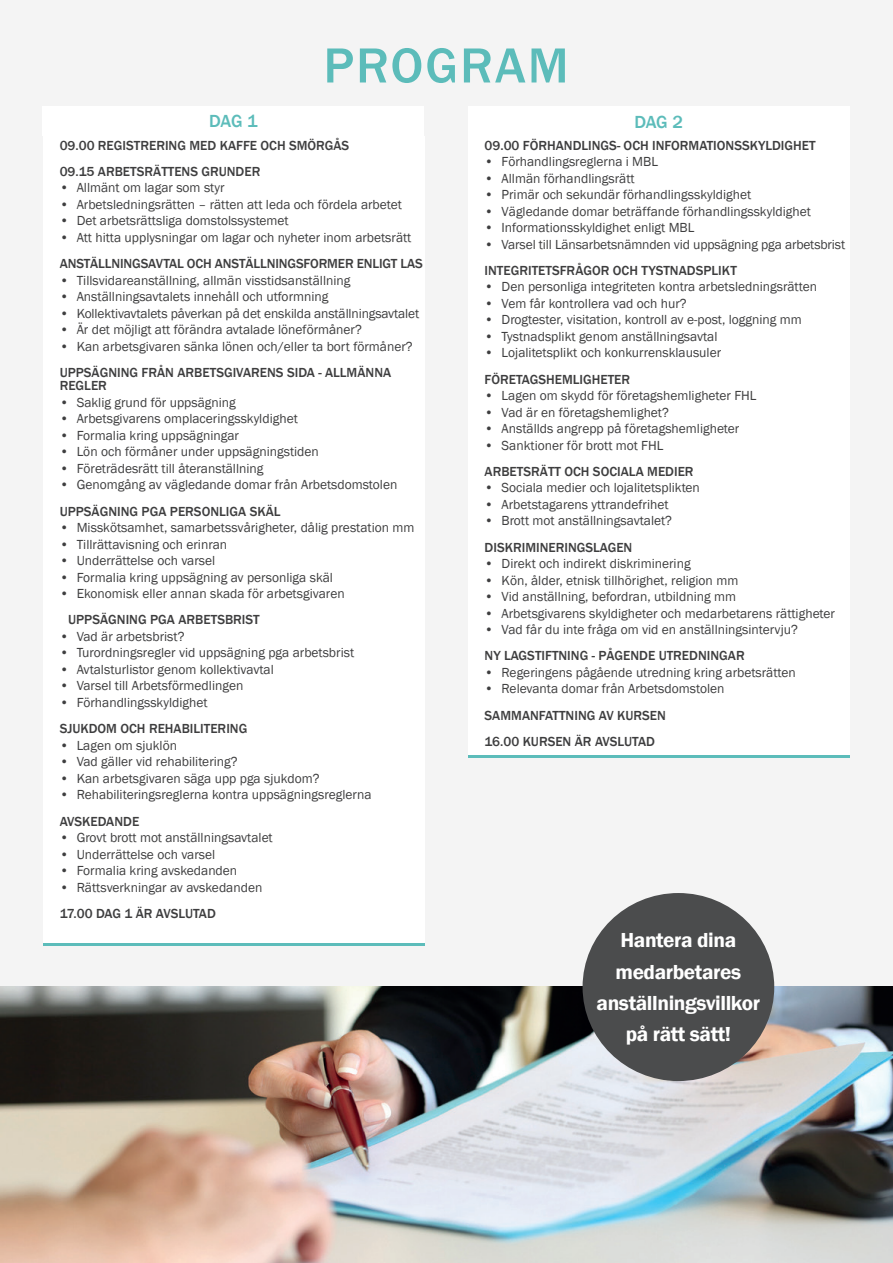
<style>
.page{position:relative;width:893px;height:1263px;background:#f4f4f4}
.page>*{position:absolute;margin:0;border:0;box-sizing:border-box;transform-origin:0 0}
.t1{font:500 51px "Franklin Gothic";letter-spacing:.04em;color:#5cbcba}
.t2{font:600 20.85px/31.3px "Franklin Gothic";letter-spacing:-.02em;color:#fff;text-align:center}
.t3{font:500 18px "Franklin Gothic";letter-spacing:-.025em;color:#5cbcba}
.t4{font:13.5px "Franklin Gothic";color:#3e3e3f}
.t5{font:500 13.5px/26.2px "Franklin Gothic";color:#3e3e3f}
</style>
<div class="page">
<hr style="left:43px;top:943px;width:382px;height:3px;background:#5cbcba">
<hr style="left:468px;top:754px;width:381px;height:3px;background:#5cbcba">
<div style="left:43px;top:136px;width:382px;height:807px;background:#fff"></div>
<div style="left:468px;top:136px;width:381px;height:618px;background:#fff"></div>
<div style="left:43px;top:106px;width:381px;height:30px;background:#fff"></div>
<div style="left:468px;top:107px;width:382px;height:29px;background:#fff"></div>
<img style="left:0;top:986px;width:893px;height:277px">
<div style="left:583px;top:893px;width:191px;height:188px;background:#4b4c4d;border-radius:50%"></div>
<h1 class="t1" style="left:324px;top:34px;width:247px">PROGRAM</h1>
<h3 class="t3" style="left:209px;top:110px;width:50px">DAG 1</h3>
<h3 class="t3" style="left:634px;top:111px;width:50px">DAG 2</h3>
<p class="t5" style="left:60px;top:132px;width:291px">09.00 REGISTRERING MED KAFFE OCH SMÖRGÅS<br>09.15 ARBETSRÄTTENS GRUNDER</p>
<p class="t4" style="left:60px;top:179px;width:166px">• Allmänt om lagar som styr</p>
<p class="t4" style="left:60px;top:196px;width:344px">• Arbetsledningsrätten – rätten att leda och fördela arbetet</p>
<p class="t4" style="left:60px;top:212px;width:230px">• Det arbetsrättsliga domstolssystemet</p>
<p class="t4" style="left:60px;top:229px;width:353px">• Att hitta upplysningar om lagar och nyheter inom arbetsrätt</p>
<p class="t5" style="left:60px;top:251px;width:365px">ANSTÄLLNINGSAVTAL OCH ANSTÄLLNINGSFORMER ENLIGT LAS</p>
<p class="t4" style="left:60px;top:272px;width:292px">• Tillsvidareanställning, allmän visstidsanställning</p>
<p class="t4" style="left:60px;top:288px;width:270px">• Anställningsavtalets innehåll och utformning</p>
<p class="t4" style="left:60px;top:305px;width:361px">• Kollektivavtalets påverkan på det enskilda anställningsavtalet</p>
<p class="t4" style="left:60px;top:321px;width:304px">• Är det möjligt att förändra avtalade löneförmåner?</p>
<p class="t4" style="left:60px;top:338px;width:354px">• Kan arbetsgivaren sänka lönen och/eller ta bort förmåner?</p>
<p class="t5" style="left:60px;top:366px;width:333px;line-height:13.5px">UPPSÄGNING FRÅN ARBETSGIVARENS SIDA - ALLMÄNNA<br>REGLER</p>
<p class="t4" style="left:60px;top:394px;width:178px">• Saklig grund för uppsägning</p>
<p class="t4" style="left:60px;top:411px;width:240px">• Arbetsgivarens omplaceringsskyldighet</p>
<p class="t4" style="left:60px;top:427px;width:181px">• Formalia kring uppsägningar</p>
<p class="t4" style="left:60px;top:444px;width:261px">• Lön och förmåner under uppsägningstiden</p>
<p class="t4" style="left:60px;top:460px;width:205px">• Företrädesrätt till återanställning</p>
<p class="t4" style="left:60px;top:477px;width:339px">• Genomgång av vägledande domar från Arbetsdomstolen</p>
<p class="t5" style="left:60px;top:498px;width:222px">UPPSÄGNING PGA PERSONLIGA SKÄL</p>
<p class="t4" style="left:60px;top:519px;width:356px">• Misskötsamhet, samarbetssvårigheter, dålig prestation mm</p>
<p class="t4" style="left:60px;top:536px;width:169px">• Tillrättavisning och erinran</p>
<p class="t4" style="left:60px;top:552px;width:157px">• Underrättelse och varsel</p>
<p class="t4" style="left:60px;top:569px;width:275px">• Formalia kring uppsägning av personliga skäl</p>
<p class="t4" style="left:60px;top:585px;width:286px">• Ekonomisk eller annan skada för arbetsgivaren</p>
<p class="t5" style="left:68px;top:607px;width:193px">UPPSÄGNING PGA ARBETSBRIST</p>
<p class="t4" style="left:60px;top:628px;width:126px">• Vad är arbetsbrist?</p>
<p class="t4" style="left:60px;top:645px;width:296px">• Turordningsregler vid uppsägning pga arbetsbrist</p>
<p class="t4" style="left:60px;top:661px;width:216px">• Avtalsturlistor genom kollektivavtal</p>
<p class="t4" style="left:60px;top:678px;width:185px">• Varsel till Arbetsförmedlingen</p>
<p class="t4" style="left:60px;top:694px;width:149px">• Förhandlingsskyldighet</p>
<p class="t5" style="left:60px;top:716px;width:189px">SJUKDOM OCH REHABILITERING</p>
<p class="t4" style="left:60px;top:737px;width:119px">• Lagen om sjuklön</p>
<p class="t4" style="left:60px;top:753px;width:179px">• Vad gäller vid rehabilitering?</p>
<p class="t4" style="left:60px;top:770px;width:261px">• Kan arbetsgivaren säga upp pga sjukdom?</p>
<p class="t4" style="left:60px;top:786px;width:313px">• Rehabiliteringsreglerna kontra uppsägningsreglerna</p>
<p class="t5" style="left:60px;top:808px;width:81px">AVSKEDANDE</p>
<p class="t4" style="left:60px;top:829px;width:215px">• Grovt brott mot anställningsavtalet</p>
<p class="t4" style="left:60px;top:846px;width:157px">• Underrättelse och varsel</p>
<p class="t4" style="left:60px;top:862px;width:179px">• Formalia kring avskedanden</p>
<p class="t4" style="left:60px;top:879px;width:204px">• Rättsverkningar av avskedanden</p>
<p class="t5" style="left:60px;top:900px;width:158px">17.00 DAG 1 ÄR AVSLUTAD</p>
<p class="t5" style="left:485px;top:132px;width:333px">09.00 FÖRHANDLINGS- OCH INFORMATIONSSKYLDIGHET</p>
<p class="t4" style="left:485px;top:153px;width:175px">• Förhandlingsreglerna i MBL</p>
<p class="t4" style="left:485px;top:170px;width:152px">• Allmän förhandlingsrätt</p>
<p class="t4" style="left:485px;top:186px;width:268px">• Primär och sekundär förhandlingsskyldighet</p>
<p class="t4" style="left:485px;top:203px;width:328px">• Vägledande domar beträffande förhandlingsskyldighet</p>
<p class="t4" style="left:485px;top:219px;width:211px">• Informationsskyldighet enligt MBL</p>
<p class="t4" style="left:485px;top:236px;width:362px">• Varsel till Länsarbetsnämnden vid uppsägning pga arbetsbrist</p>
<p class="t5" style="left:485px;top:257px;width:254px">INTEGRITETSFRÅGOR OCH TYSTNADSPLIKT</p>
<p class="t4" style="left:485px;top:278px;width:334px">• Den personliga integriteten kontra arbetsledningsrätten</p>
<p class="t4" style="left:485px;top:295px;width:204px">• Vem får kontrollera vad och hur?</p>
<p class="t4" style="left:485px;top:311px;width:319px">• Drogtester, visitation, kontroll av e-post, loggning mm</p>
<p class="t4" style="left:485px;top:328px;width:234px">• Tystnadsplikt genom anställningsavtal</p>
<p class="t4" style="left:485px;top:344px;width:238px">• Lojalitetsplikt och konkurrensklausuler</p>
<p class="t5" style="left:485px;top:366px;width:147px">FÖRETAGSHEMLIGHETER</p>
<p class="t4" style="left:485px;top:387px;width:273px">• Lagen om skydd för företagshemligheter FHL</p>
<p class="t4" style="left:485px;top:404px;width:186px">• Vad är en företagshemlighet?</p>
<p class="t4" style="left:485px;top:420px;width:256px">• Anställds angrepp på företagshemligheter</p>
<p class="t4" style="left:485px;top:437px;width:180px">• Sanktioner för brott mot FHL</p>
<p class="t5" style="left:485px;top:458px;width:211px">ARBETSRÄTT OCH SOCIALA MEDIER</p>
<p class="t4" style="left:485px;top:480px;width:217px">• Sociala medier och lojalitetsplikten</p>
<p class="t4" style="left:485px;top:496px;width:185px">• Arbetstagarens yttrandefrihet</p>
<p class="t4" style="left:485px;top:513px;width:189px">• Brott mot anställningsavtalet?</p>
<p class="t5" style="left:485px;top:534px;width:149px">DISKRIMINERINGSLAGEN</p>
<p class="t4" style="left:485px;top:555px;width:208px">• Direkt och indirekt diskriminering</p>
<p class="t4" style="left:485px;top:572px;width:255px">• Kön, ålder, etnisk tillhörighet, religion mm</p>
<p class="t4" style="left:485px;top:588px;width:253px">• Vid anställning, befordran, utbildning mm</p>
<p class="t4" style="left:485px;top:605px;width:352px">• Arbetsgivarens skyldigheter och medarbetarens rättigheter</p>
<p class="t4" style="left:485px;top:621px;width:315px">• Vad får du inte fråga om vid en anställningsintervju?</p>
<p class="t5" style="left:485px;top:643px;width:262px">NY LAGSTIFTNING - PÅGENDE UTREDNINGAR</p>
<p class="t4" style="left:485px;top:664px;width:313px">• Regeringens pågående utredning kring arbetsrätten</p>
<p class="t4" style="left:485px;top:681px;width:241px">• Relevanta domar från Arbetsdomstolen</p>
<p class="t5" style="left:485px;top:702px;width:183px">SAMMANFATTNING AV KURSEN<br>16.00 KURSEN ÄR AVSLUTAD</p>
<h2 class="t2" style="left:597px;top:925px;width:165px">Hantera dina medarbetares anställningsvillkor på rätt sätt!</h2>
</div>
